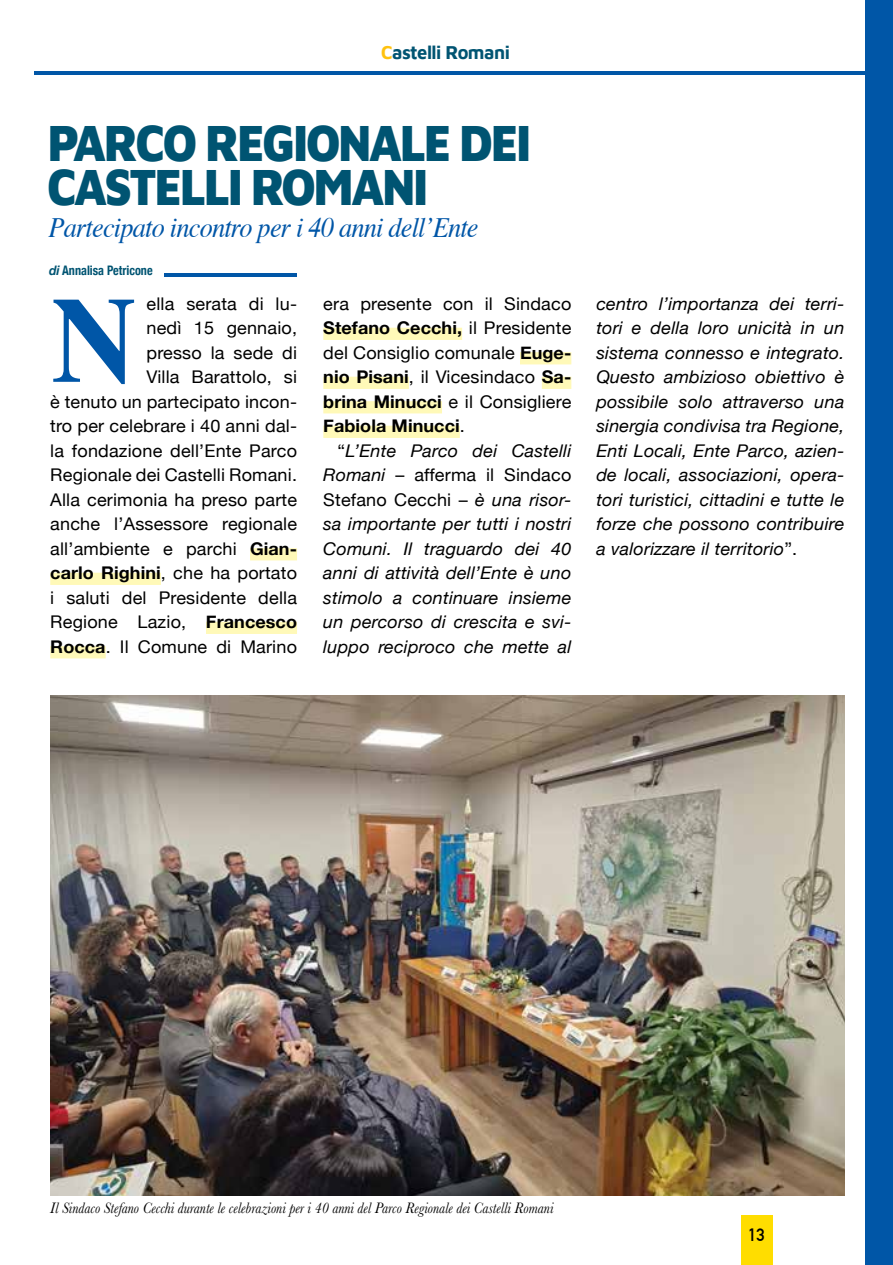
<style>
.page{position:relative;width:893px;height:1265px;background:#fff}
.page>*{position:absolute;margin:0;border:0;box-sizing:border-box;transform-origin:0 0}
.t1{font:700 121.62px "Times";color:#0056a7}
.t2{font:900 52.5px/43.8px "Maven Pro";letter-spacing:-.05em;color:#005472;scale:.88 1}
.t3{font:italic 28px "Times";letter-spacing:-.03em;color:#0056a7;scale:.94 1}
.t4{font:700 19.25px "Maven Pro";letter-spacing:-.03em;color:#005472;scale:.95 1}
.t5{font:italic 17.5px/24.5px "Helvetica Neue";letter-spacing:.01em;color:#000;text-align:justify}
.t6{font:17.5px/24.5px "Helvetica Neue";letter-spacing:.01em;color:#000;text-align:justify}
.t7{font:700 17.5px "DIN Alternate";color:#000}
.t8{font:italic 15.75px "Baskerville";color:#000;scale:.91 1}
.t9{font:700 condensed 13.12px "Helvetica Neue";color:#005472;scale:.93 1}
.s1{color:#ffc20e}
.s2{font-style:italic;font-stretch:normal}
.s3{font-weight:700}
.s4{font-style:normal}
</style>
<div class="page">
<div style="left:866px;top:0;width:27px;height:1265px;background:#0056a7"></div>
<div style="left:323px;top:328px;width:139px;height:12px;background:#fff9b8"></div>
<div style="left:520px;top:352px;width:51px;height:12px;background:#fff9b8"></div>
<div style="left:323px;top:377px;width:86px;height:12px;background:#fff9b8"></div>
<div style="left:542px;top:377px;width:29px;height:12px;background:#fff9b8"></div>
<div style="left:323px;top:401px;width:119px;height:12px;background:#fff9b8"></div>
<div style="left:323px;top:426px;width:137px;height:12px;background:#fff9b8"></div>
<div style="left:250px;top:548px;width:47px;height:12px;background:#fff9b8"></div>
<div style="left:50px;top:573px;width:111px;height:12px;background:#fff9b8"></div>
<div style="left:206px;top:622px;width:91px;height:12px;background:#fff9b8"></div>
<div style="left:50px;top:646px;width:56px;height:12px;background:#fff9b8"></div>
<hr style="left:164px;top:273px;width:133px;height:3px;background:#0056a7">
<div style="left:741px;top:1215px;width:31px;height:50px;background:#fd0"></div>
<hr style="left:35px;top:71px;width:858px;height:3px;background:#0056a7">
<img style="left:50px;top:696px;width:794px;height:499px">
<p class="t4" style="left:381px;top:39px;width:137px"><span class="s1">C</span>astelli Romani</p>
<h2 class="t2" style="left:47px;top:118px;width:551px">PARCO REGIONALE DEI<br>CASTELLI ROMANI</h2>
<h3 class="t3" style="left:49px;top:203px;width:459px">Partecipato incontro per i 40 anni dell’Ente</h3>
<p class="t9" style="left:49px;top:259px;width:113px"><span class="s2">di</span> Annalisa Petricone</p>
<p class="t6" style="left:323px;top:291px;width:250px">era presente con il Sindaco <span class="s3">Stefano Cecchi,</span> il Presidente del Consiglio comunale <span class="s3">Euge&shy;nio Pisani</span>, il Vicesindaco <span class="s3">Sa&shy;brina Minucci</span> e il Consigliere <span class="s3">Fabiola Minucci</span>.</p>
<p class="t5" style="left:323px;top:438px;width:250px;text-indent:14px"><span class="s4">“</span>L’Ente Parco dei Castelli Romani <span class="s4">– afferma il Sindaco Stefano Cecchi –</span> è una risor&shy;sa importante per tutti i nostri Comuni. Il traguardo dei 40 anni di attività dell’Ente è uno stimolo a continuare insieme un percorso di crescita e svi&shy;luppo reciproco che mette al</p>
<p class="t6" style="left:50px;top:291px;width:248px;text-align:right">ella serata di lu-<br>nedì 15 gennaio,<br>presso la sede di<br>Villa Barattolo, si<br>è tenuto un partecipato incon&shy;tro per celebrare i 40 anni dal&shy;la fondazione dell’Ente Parco<br>Regionale dei Castelli Romani.<br>Alla cerimonia ha preso parte anche l’Assessore regionale all’ambiente e parchi <span class="s3">Gian&shy;carlo Righini</span>, che ha portato i saluti del Presidente della<br>Regione Lazio, <span class="s3">Francesco<br>Rocca</span>. Il Comune di Marino</p>
<h1 class="t1" style="left:51px;top:224px;width:87px">N</h1>
<p class="t5" style="left:596px;top:291px;width:250px">centro l’importanza dei terri&shy;tori e della loro unicità in un sistema connesso e integrato.<br>Questo ambizioso obiettivo è possibile solo attraverso una sinergia condivisa tra Regione, Enti Locali, Ente Parco, azien&shy;de locali, associazioni, opera&shy;tori turistici, cittadini e tutte le forze che possono contribuire a valorizzare il territorio<span class="s4">”.</span></p>
<p class="t8" style="left:50px;top:1197px;width:554px">Il Sindaco Stefano Cecchi durante le celebrazioni per i 40 anni del Parco Regionale dei Castelli Romani</p>
<p class="t7" style="left:748px;top:1222px;width:18px">13</p>
</div>
